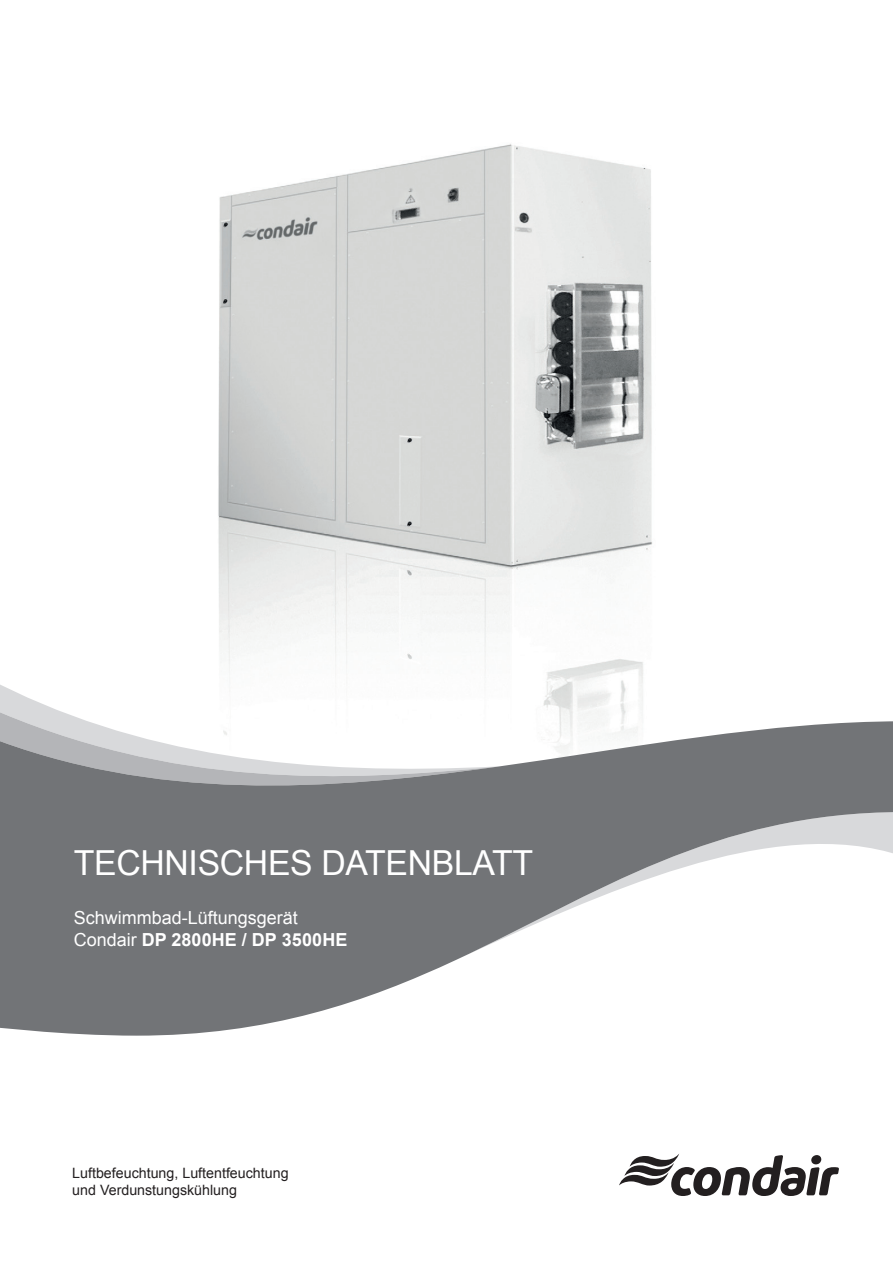
<style>
.page{position:relative;width:893px;height:1263px;background:#fff}
.page>*{position:absolute;margin:0;border:0;box-sizing:border-box;transform-origin:0 0}
.Dokumenttyp{font:34.5px "Arial";letter-spacing:-.01em;color:#fff}
.Produktfamilie_Produ{font:18px/21.6px "Arial";color:#fff}
._05_Running_text___9{font:14.25px "Arial";color:#231f20}
.s1{font-weight:700}
</style>
<div class="page">
<img style="left:218px;top:144px;width:435px;height:577px">
<svg style="left:0;top:676px;width:500px;height:45px"></svg>
<svg style="left:0;top:705px;width:497px;height:16px"></svg>
<svg style="left:0;top:721px;width:893px;height:315px;fill:#727477"></svg>
<svg style="left:619px;top:1154px;width:220px;height:42px"></svg>
<p class="Dokumenttyp" style="left:74px;top:840px;width:461px">TECHNISCHES DATENBLATT</p>
<p class="Produktfamilie_Produ" style="left:74px;top:907px;width:275px">Schwimmbad-Lüftungsgerät<br>Condair <span class="s1">DP 2800HE / DP 3500HE</span></p>
<p class="_05_Running_text___9" style="left:72px;top:1163px;width:218px">Luftbefeuchtung, Luftentfeuchtung</p>
<p class="_05_Running_text___9" style="left:72px;top:1180px;width:166px">und Verdunstungskühlung</p>
</div>
